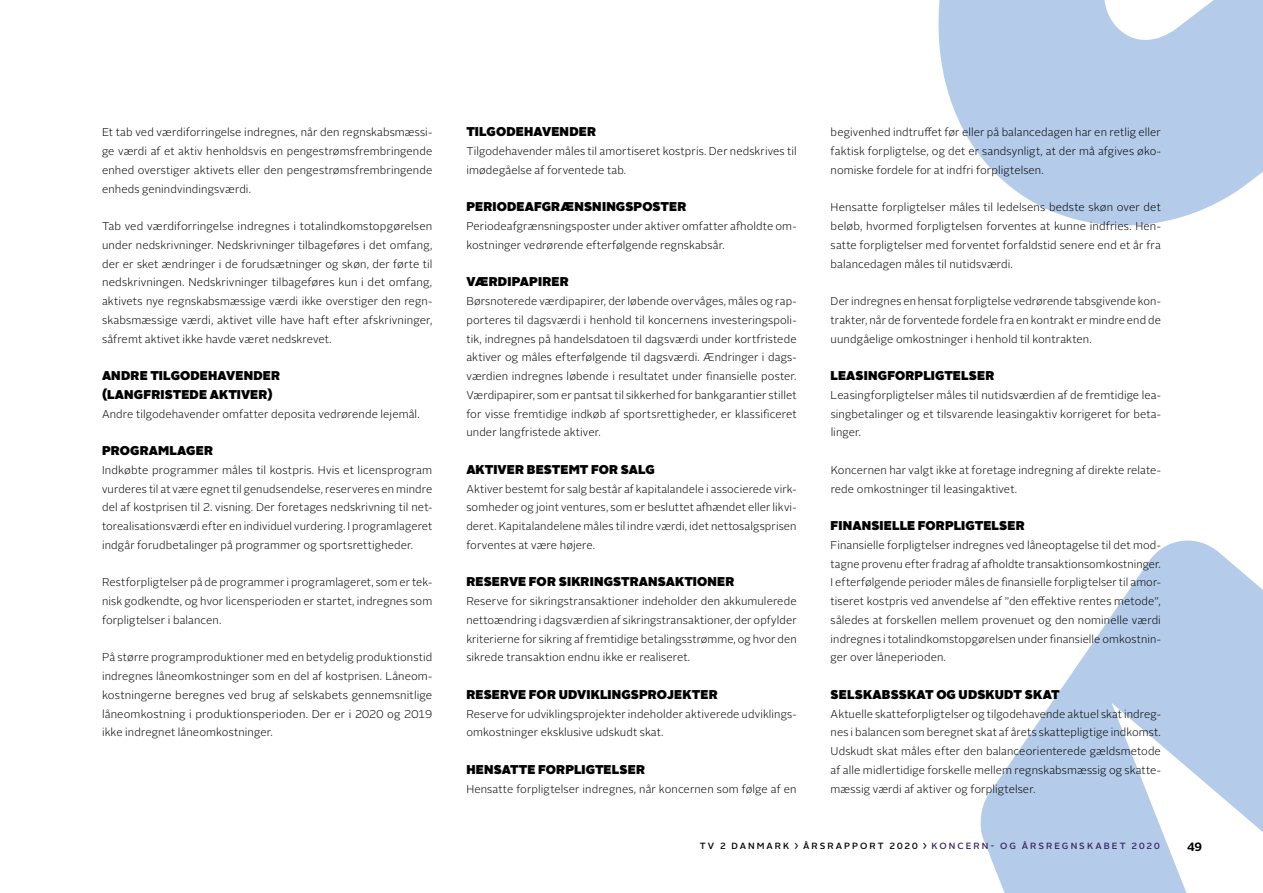
<style>
.page{position:relative;width:1263px;height:893px;background:#fff}
.page>*{position:absolute;margin:0;border:0;box-sizing:border-box;transform-origin:0 0}
.t1{font:900 12.75px/18.8px "Alright Sans";letter-spacing:.01em;color:#000}
.t2{font:700 12px "Alright Sans";color:#000}
.t3{font:300 11.25px/18.8px "Alright Sans";letter-spacing:.01em;color:#000;text-align:justify}
.t4{font:500 9px "Alright Sans";letter-spacing:.23em;color:#3c2565}
.s1{color:#000}
</style>
<div class="page">
<svg style="left:938px;top:0;width:325px;height:226px;fill:#b4ccea"></svg>
<svg style="left:980px;top:540px;width:283px;height:353px;fill:#b4ccea"></svg>
<p class="t3" style="left:102px;top:123px;width:332px">Et tab ved værdiforringelse indregnes, når den regnskabsmæssi&shy;ge værdi af et aktiv henholdsvis en pengestrømsfrembringende enhed overstiger aktivets eller den pengestrømsfrembringende enheds genindvindingsværdi.</p>
<p class="t3" style="left:102px;top:217px;width:332px">Tab ved værdiforringelse indregnes i totalindkomstopgørelsen under nedskrivninger. Nedskrivninger tilbageføres i det omfang, der er sket ændringer i de forudsætninger og skøn, der førte til nedskrivningen. Nedskrivninger tilbageføres kun i det omfang, aktivets nye regnskabsmæssige værdi ikke overstiger den regn&shy;skabsmæssige værdi, aktivet ville have haft efter afskrivninger, såfremt aktivet ikke havde været nedskrevet.</p>
<p class="t1" style="left:102px;top:366px;width:180px">ANDRE TILGODEHAVENDER (LANGFRISTEDE AKTIVER)</p>
<p class="t3" style="left:102px;top:404px;width:317px">Andre tilgodehavender omfatter deposita vedrørende lejemål.</p>
<p class="t1" style="left:102px;top:441px;width:113px">PROGRAMLAGER</p>
<p class="t3" style="left:102px;top:461px;width:332px">Indkøbte programmer måles til kostpris. Hvis et licensprogram vurderes til at være egnet til genudsendelse, reserveres en mindre del af kostprisen til 2. visning. Der foretages nedskrivning til net&shy;torealisationsværdi efter en individuel vurdering. I programlageret indgår forudbetalinger på programmer og sportsrettigheder.</p>
<p class="t3" style="left:102px;top:573px;width:332px">Restforpligtelser på de programmer i programlageret, som er tek&shy;nisk godkendte, og hvor licensperioden er startet, indregnes som forpligtelser i balancen.</p>
<p class="t3" style="left:102px;top:648px;width:332px">På større programproduktioner med en betydelig produktionstid indregnes låneomkostninger som en del af kostprisen. Låneom&shy;kostningerne beregnes ved brug af selskabets gennemsnitlige låneomkostning i produktionsperioden. Der er i 2020 og 2019 ikke indregnet låneomkostninger.</p>
<p class="t1" style="left:466px;top:122px;width:131px">TILGODEHAVENDER</p>
<p class="t3" style="left:466px;top:142px;width:332px">Tilgodehavender måles til amortiseret kostpris. Der nedskrives til imødegåelse af forventede tab.</p>
<p class="t1" style="left:466px;top:197px;width:222px">PERIODEAFGRÆNSNINGSPOSTER</p>
<p class="t3" style="left:466px;top:217px;width:332px">Periodeafgrænsningsposter under aktiver omfatter afholdte om&shy;kostninger vedrørende efterfølgende regnskabsår.</p>
<p class="t1" style="left:466px;top:272px;width:104px">VÆRDIPAPIRER</p>
<p class="t3" style="left:466px;top:292px;width:332px;text-align:left">Børsnoterede værdipapirer, der løbende overvåges, måles og rap&shy;porteres til dagsværdi i henhold til koncernens investeringspoli&shy;tik, indregnes på handelsdatoen til dagsværdi under kortfristede aktiver og måles efterfølgende til dagsværdi. Ændringer i dags&shy;værdien indregnes løbende i resultatet under finansielle poster.<br>Værdipapirer, som er pantsat til sikkerhed for bankgarantier stillet for visse fremtidige indkøb af sportsrettigheder, er klassificeret under langfristede aktiver.</p>
<p class="t1" style="left:466px;top:460px;width:190px">AKTIVER BESTEMT FOR SALG</p>
<p class="t3" style="left:466px;top:479px;width:332px">Aktiver bestemt for salg består af kapitalandele i associerede virk&shy;somheder og joint ventures, som er besluttet afhændet eller likvi&shy;deret. Kapitalandelene måles til indre værdi, idet nettosalgsprisen forventes at være højere.</p>
<p class="t1" style="left:466px;top:572px;width:270px">RESERVE FOR SIKRINGSTRANSAKTIONER</p>
<p class="t3" style="left:466px;top:592px;width:332px">Reserve for sikringstransaktioner indeholder den akkumulerede nettoændring i dagsværdien af sikringstransaktioner, der opfylder kriterierne for sikring af fremtidige betalingsstrømme, og hvor den sikrede transaktion endnu ikke er realiseret.</p>
<p class="t1" style="left:466px;top:685px;width:253px">RESERVE FOR UDVIKLINGSPROJEKTER</p>
<p class="t3" style="left:466px;top:704px;width:332px">Reserve for udviklingsprojekter indeholder aktiverede udviklings&shy;omkostninger eksklusive udskudt skat.</p>
<p class="t1" style="left:466px;top:760px;width:180px">HENSATTE FORPLIGTELSER</p>
<p class="t3" style="left:466px;top:779px;width:332px">Hensatte forpligtelser indregnes, når koncernen som følge af en</p>
<p class="t3" style="left:831px;top:123px;width:332px">begivenhed indtruffet før eller på balancedagen har en retlig eller faktisk forpligtelse, og det er sandsynligt, at der må afgives øko&shy;nomiske fordele for at indfri forpligtelsen.</p>
<p class="t3" style="left:831px;top:198px;width:332px">Hensatte forpligtelser måles til ledelsens bedste skøn over det beløb, hvormed forpligtelsen forventes at kunne indfries. Hen&shy;satte forpligtelser med forventet forfaldstid senere end et år fra balancedagen måles til nutidsværdi.</p>
<p class="t3" style="left:831px;top:292px;width:332px">Der indregnes en hensat forpligtelse vedrørende tabsgivende kon&shy;trakter, når de forventede fordele fra en kontrakt er mindre end de uundgåelige omkostninger i henhold til kontrakten.</p>
<p class="t1" style="left:831px;top:366px;width:165px">LEASINGFORPLIGTELSER</p>
<p class="t3" style="left:831px;top:386px;width:332px">Leasingforpligtelser måles til nutidsværdien af de fremtidige lea&shy;singbetalinger og et tilsvarende leasingaktiv korrigeret for beta&shy;linger.</p>
<p class="t3" style="left:831px;top:461px;width:332px">Koncernen har valgt ikke at foretage indregning af direkte relate&shy;rede omkostninger til leasingaktivet.</p>
<p class="t1" style="left:831px;top:516px;width:196px">FINANSIELLE FORPLIGTELSER</p>
<p class="t3" style="left:831px;top:536px;width:332px;text-align:left">Finansielle forpligtelser indregnes ved låneoptagelse til det mod&shy;tagne provenu efter fradrag af afholdte transaktionsomkostninger.<br>I efterfølgende perioder måles de finansielle forpligtelser til amor&shy;tiseret kostpris ved anvendelse af ”den effektive rentes metode”, således at forskellen mellem provenuet og den nominelle værdi indregnes i totalindkomstopgørelsen under finansielle omkostnin&shy;ger over låneperioden.</p>
<p class="t1" style="left:831px;top:685px;width:231px">SELSKABSSKAT OG UDSKUDT SKAT</p>
<p class="t3" style="left:831px;top:704px;width:332px;text-align:left">Aktuelle skatteforpligtelser og tilgodehavende aktuel skat indreg&shy;nes i balancen som beregnet skat af årets skattepligtige indkomst.<br>Udskudt skat måles efter den balanceorienterede gældsmetode af alle midlertidige forskelle mellem regnskabsmæssig og skatte&shy;mæssig værdi af aktiver og forpligtelser.</p>
<p class="t4" style="left:700px;top:839px;width:462px"><span class="s1">TV 2 DANMARK › ÅRSRAPPORT 2020 ›</span> KONCERN- OG ÅRSREGNSKABET 2020</p>
<p class="t2" style="left:1187px;top:838px;width:16px">49</p>
</div>
